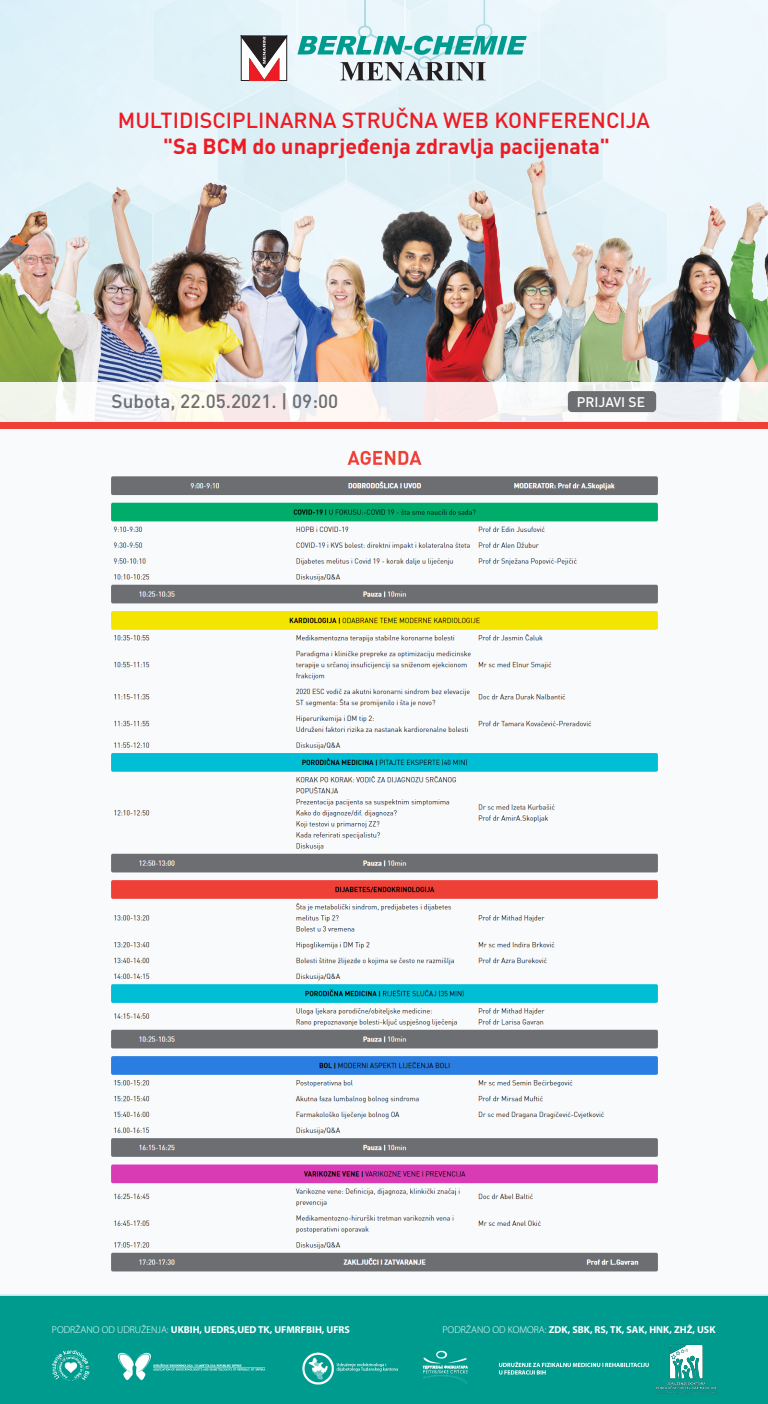
<style>
.page{position:relative;width:768px;height:1404px;background:#fff}
.page>*{position:absolute;margin:0;border:0;box-sizing:border-box;transform-origin:0 0}
.t1{font:500 21.56px "DIN Pro";color:#ed1c24}
.t2{font:700 21.56px "DIN Pro";color:#ed1c24}
.t3{font:500 18.92px "DIN Pro";color:#6d6e71}
.t4{font:500 13.76px "DIN Pro";color:#fff}
.t5{font:700 10px "Myriad Pro";color:#fff}
.s1{font-weight:300}
</style>
<div class="page">
<img style="left:0;top:0;width:768px;height:58px">
<img style="left:0;top:58px;width:768px;height:324px">
<svg style="left:241px;top:36px;width:46px;height:45px"></svg>
<svg style="left:340px;top:62px;width:146px;height:19px;background:#9ea4a7"></svg>
<svg style="left:297px;top:36px;width:230px;height:19px;background:#62c1bc"></svg>
<div style="left:0;top:1295px;width:768px;height:108px;background:#009b8f"></div>
<img style="left:51px;top:1350px;width:598px;height:35px">
<div style="left:0;top:421px;width:768px;height:8px;background:#ee4036"></div>
<div style="left:0;top:382px;width:768px;height:39px;background:linear-gradient(to right,#f6f4f0,#f4f3f5)"></div>
<img style="left:656px;top:1344px;width:61px;height:51px">
<img style="left:0;top:450px;width:768px;height:845px">
<div style="left:568px;top:391px;width:88px;height:21px;background:#6d6e71;border-radius:4px"></div>
<h1 class="t1" style="left:118px;top:105px;width:534px">MULTIDISCIPLINARNA STRUČNA WEB KONFERENCIJA</h1>
<h1 class="t2" style="left:163px;top:131px;width:448px">"Sa BCM do unaprjeđenja zdravlja pacijenata"</h1>
<h2 class="t3" style="left:112px;top:388px;width:228px">Subota, 22.05.2021. | 09:00</h2>
<h3 class="t4" style="left:577px;top:392px;width:70px">PRIJAVI SE</h3>
<p class="t5" style="left:52px;top:1323px;width:299px"><span class="s1">PODRŽANO OD UDRUŽENJA:</span> UKBIH, UEDRS,UED TK, UFMRFBIH, UFRS</p>
<p class="t5" style="left:443px;top:1323px;width:274px"><span class="s1">PODRŽANO OD KOMORA:</span> ZDK, SBK, RS, TK, SAK, HNK, ZHŽ, USK</p>
</div>
